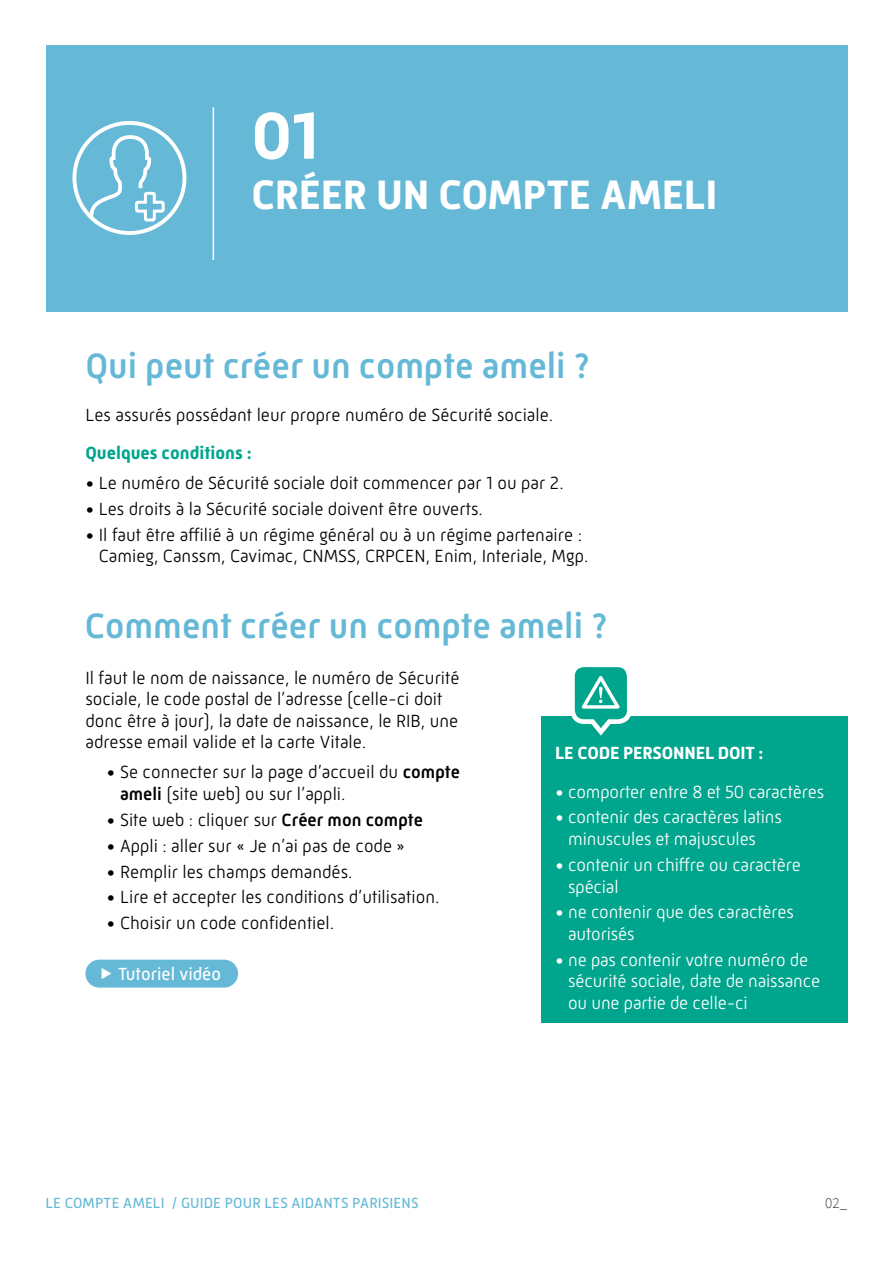
<style>
.page{position:relative;width:893px;height:1263px;background:#fff}
.page>*{position:absolute;margin:0;border:0;box-sizing:border-box;transform-origin:0 0}
.t1{font:700 67.5px "Mic 32 New";color:#fff}
.t2{font:700 42px "Mic 32 New";letter-spacing:-.005em;color:#fff}
.t3{font:500 36px "Mic 32 New";color:#65b9d7}
.t4{font:300 18px/21.6px "Mic 32 New";color:#000}
.t5{font:300 18px/21.6px "Mic 32 New";letter-spacing:-.01em;color:#fff}
.t6{font:700 18px "Mic 32 New";letter-spacing:-.01em;color:#fff}
.t7{font:700 18px "Mic 32 New";color:#00a58d}
.t8{font:18px "Mic 32 New";color:#fff}
.t9{font:15px "Mic 32 New";letter-spacing:.01em;color:#65b9d7}
.t10{font:300 15px "Source Sans Pro";color:#3c3c3b}
.s1{font-weight:500}
</style>
<div class="page">
<div style="left:541px;top:716px;width:306px;height:306px;background:#00a58d"></div>
<svg style="left:571px;top:667px;width:60px;height:69px"></svg>
<div style="left:45px;top:45px;width:802px;height:267px;background:#65b9d7"></div>
<hr style="left:213px;top:107px;width:1px;height:153px;background:#fff">
<div style="left:72px;top:121px;width:114px;height:114px;border:4px solid #fff;border-radius:50%"></div>
<svg style="left:88px;top:121px;width:78px;height:114px"></svg>
<div style="left:85px;top:960px;width:153px;height:27px;background:#65b9d7;border-radius:14px"></div>
<h1 class="t1" style="left:252px;top:97px;width:69px">01</h1>
<h2 class="t2" style="left:251px;top:171px;width:467px">CRÉER UN COMPTE AMELI</h2>
<h3 class="t3" style="left:85px;top:345px;width:506px">Qui peut créer un compte ameli ?</h3>
<p class="t4" style="left:85px;top:404px;width:469px">Les assurés possédant leur propre numéro de Sécurité sociale.</p>
<p class="t7" style="left:85px;top:442px;width:168px">Quelques conditions :</p>
<p class="t4" style="left:85px;top:472px;width:480px">• Le numéro de Sécurité sociale doit commencer par 1 ou par 2.</p>
<p class="t4" style="left:85px;top:498px;width:399px">• Les droits à la Sécurité sociale doivent être ouverts.</p>
<p class="t4" style="left:99px;top:524px;width:491px;text-indent:-13px">• Il faut être affilié à un régime général ou à un régime partenaire :<br>Camieg, Canssm, Cavimac, CNMSS, CRPCEN, Enim, Interiale, Mgp.</p>
<h3 class="t3" style="left:85px;top:605px;width:524px">Comment créer un compte ameli ?</h3>
<p class="t4" style="left:85px;top:666px;width:376px">Il faut le nom de naissance, le numéro de Sécurité sociale, le code postal de l’adresse (celle-ci doit donc être à jour), la date de naissance, le RIB, une adresse email valide et la carte Vitale.</p>
<p class="t4" style="left:120px;top:761px;width:341px;text-indent:-13px">• Se connecter sur la page d’accueil du <span class="s1">compte ameli</span> (site web) ou sur l’appli.</p>
<p class="t4" style="left:107px;top:809px;width:318px">• Site web : cliquer sur <span class="s1">Créer mon compte</span></p>
<p class="t4" style="left:107px;top:835px;width:300px">• Appli : aller sur « Je n’ai pas de code »</p>
<p class="t4" style="left:107px;top:861px;width:247px">• Remplir les champs demandés.</p>
<p class="t4" style="left:107px;top:886px;width:334px">• Lire et accepter les conditions d’utilisation.</p>
<p class="t4" style="left:107px;top:912px;width:229px">• Choisir un code confidentiel.</p>
<p class="t8" style="left:118px;top:964px;width:104px">Tutoriel vidéo</p>
<p class="t6" style="left:555px;top:742px;width:210px">LE CODE PERSONNEL DOIT :</p>
<p class="t5" style="left:555px;top:781px;width:271px">• comporter entre 8 et 50 caractères</p>
<p class="t5" style="left:568px;top:806px;width:215px;text-indent:-13px">• contenir des caractères latins minuscules et majuscules</p>
<p class="t5" style="left:568px;top:854px;width:234px;text-indent:-13px">• contenir un chiffre ou caractère spécial</p>
<p class="t5" style="left:568px;top:901px;width:227px;text-indent:-13px">• ne contenir que des caractères autorisés</p>
<p class="t5" style="left:568px;top:949px;width:253px;text-indent:-13px">• ne pas contenir votre numéro de sécurité sociale, date de naissance ou une partie de celle-ci</p>
<p class="t9" style="left:45px;top:1194px;width:375px">LE COMPTE AMELI / GUIDE POUR LES AIDANTS PARISIENS</p>
<p class="t10" style="left:825px;top:1194px;width:24px">02_</p>
</div>
